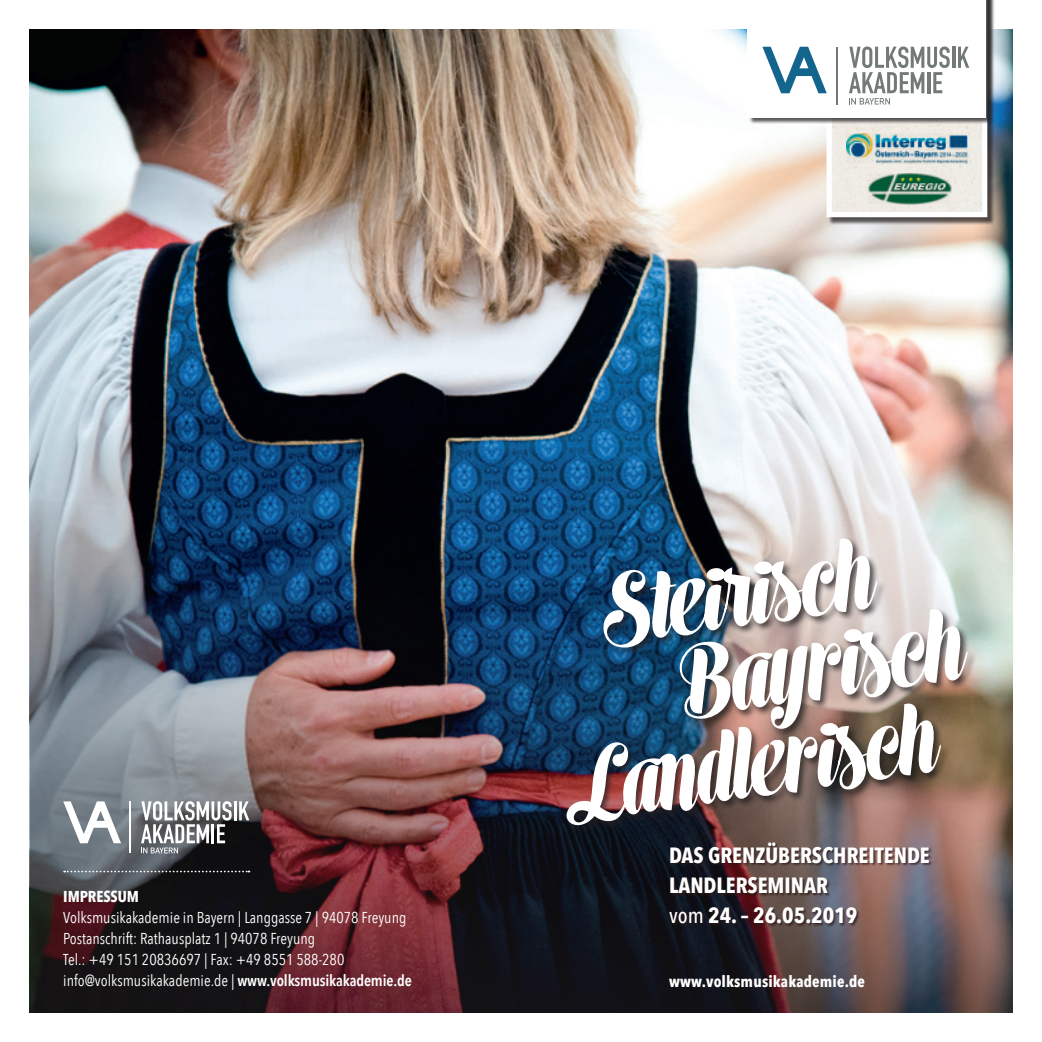
<style>
.page{position:relative;width:1042px;height:1042px;background:#fff}
.page>*{position:absolute;margin:0;border:0;box-sizing:border-box;transform-origin:0 0}
.t1{font:700 22.05px/29.9px "Avenir Next Condensed";color:#fff}
.t2{font:15.75px/21px "Avenir Next Condensed";color:#fff}
.t3{font:700 15.75px "Avenir Next Condensed";letter-spacing:.01em;color:#fff}
.s1{font-weight:600}
.s2{font-weight:500}
</style>
<div class="page">
<img style="left:30px;top:30px;width:982px;height:471px">
<img style="left:30px;top:501px;width:982px;height:511px">
<svg style="left:64px;top:870px;width:185px;height:2px"></svg>
<div style="left:669px;top:842px;width:263px;height:84px;background:#2d1815;opacity:.75"></div>
<div style="left:827px;top:0;width:167px;height:224px;background:#231f20;opacity:.75"></div>
<div style="left:748px;top:0;width:245px;height:124px;background:#231f20;opacity:.75"></div>
<div style="left:747px;top:0;width:239px;height:117px;background:#fff"></div>
<svg style="left:762px;top:0;width:225px;height:217px"></svg>
<hr style="left:130px;top:801px;width:1px;height:52px;background:#fff">
<svg style="left:141px;top:801px;width:108px;height:52px"></svg>
<svg style="left:63px;top:801px;width:58px;height:42px"></svg>
<div style="left:564px;top:536px;width:412px;height:298px;background:#231f20;opacity:.75"></div>
<img style="left:562px;top:702px;width:379px;height:124px">
<img style="left:598px;top:537px;width:369px;height:195px">
<p class="t3" style="left:63px;top:887px;width:77px">IMPRESSUM</p>
<p class="t2" style="left:63px;top:906px;width:350px">Volksmusikakademie in Bayern | Langgasse 7 | 94078 Freyung Postanschrift: Rathausplatz 1 | 94078 Freyung<br>Tel.: +49 151 20836697 | Fax: +49 8551 588-280 info@volksmusikakademie.de | <span class="s1">www.volksmusikakademie.de</span></p>
<h1 class="t1" style="left:669px;top:840px;width:262px">DAS GRENZÜBERSCHREITENDE<br>LANDLERSEMINAR<br><span class="s2">vom</span> 24. – 26.05.2019</h1>
<p class="t3" style="left:669px;top:971px;width:197px">www.volksmusikakademie.de</p>
</div>
